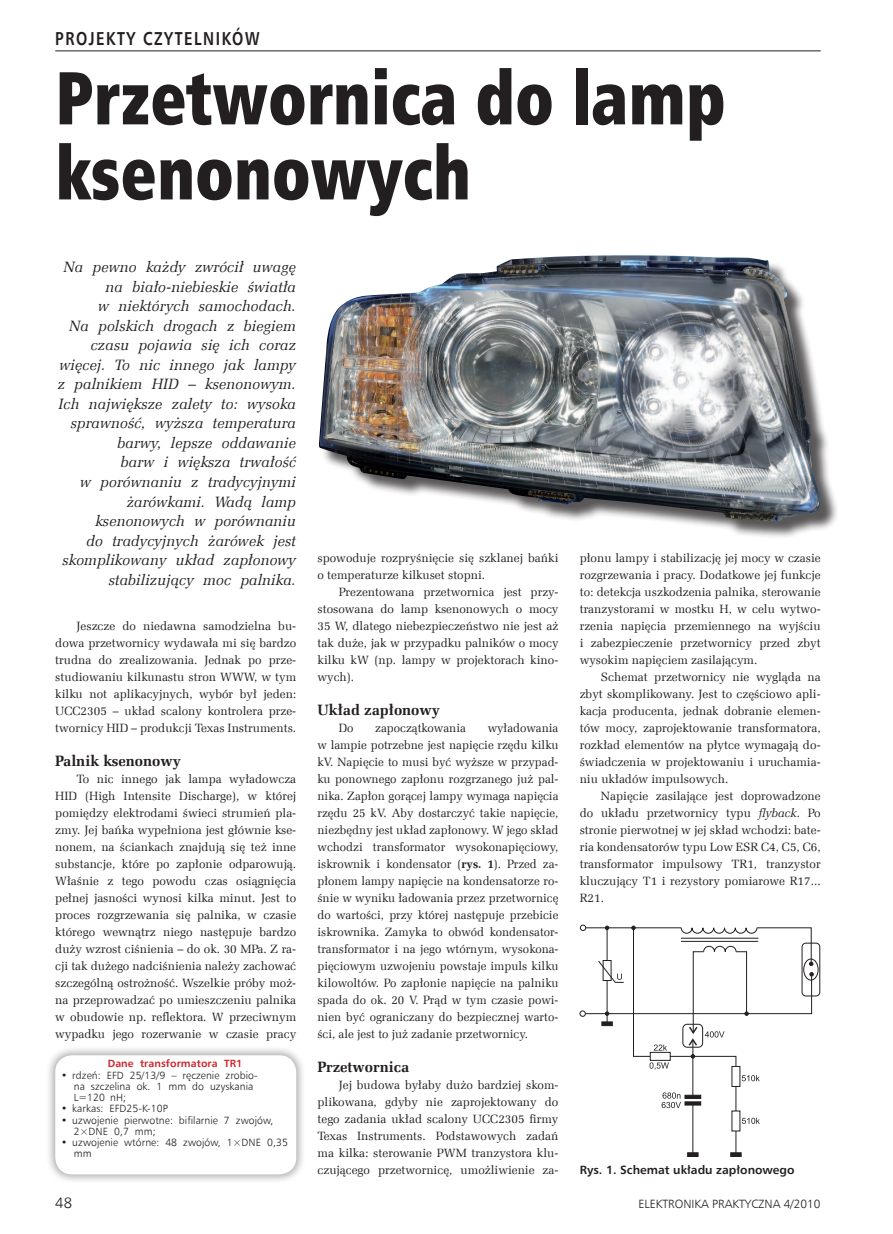
<style>
.page{position:relative;width:893px;height:1234px;background:#fff}
.page>*{position:absolute;margin:0;border:0;box-sizing:border-box;transform-origin:0 0}
.t1{font:75px/75px "Humnst 777 X Blk Cn EU";color:#231f20;scale:.9 1}
.t2{font:700 18.75px "Humnst 777 EU";letter-spacing:.1em;color:#231f20;scale:.8 1}
.t3{font:italic 15px/19.5px "Zapf Ellipt EU";letter-spacing:.005em;color:#231f20;text-align:right}
.t4{font:700 15px "Zapf Ellipt EU";color:#231f20}
.t5{font:15px "Humnst 777 Lt EU";color:#231f20}
.t6{font:12px/17px "Zapf Ellipt EU";color:#231f20;text-align:justify}
.t7{font:700 12px "Humnst 777 EU";color:#231f20}
.t8{font:12px "Humnst 777 Lt EU";color:#231f20}
.t9{font:10.5px/11.2px "Humnst 777 Lt EU";letter-spacing:.005em;color:#231f20}
.t10{font:700 10.5px "Humnst 777 EU";letter-spacing:.005em;color:#d1232a}
.s1{font-weight:700}
.s2{font-style:italic}
</style>
<div class="page">
<hr style="left:55px;top:51px;width:766px;height:1px;background:#231f20">
<div style="left:44px;top:1043px;width:261px;height:139px;background:#231f20;opacity:.35"></div>
<div style="left:55px;top:1054px;width:241px;height:120px;background:#fff;border-radius:17px"></div>
<div style="left:321px;top:257px;width:517px;height:282px;background:#231f20;opacity:.75"></div>
<img style="left:319px;top:255px;width:502px;height:266px">
<svg style="left:661px;top:1080px;width:99px;height:75px"></svg>
<div style="left:732px;top:1066px;width:8px;height:20px;background:#fff"></div>
<div style="left:732px;top:1110px;width:8px;height:20px;background:#fff"></div>
<svg style="left:685px;top:1094px;width:16px;height:4px"></svg>
<svg style="left:685px;top:1101px;width:16px;height:4px"></svg>
<hr style="left:692px;top:1103px;width:1px;height:51px;background:#231f20">
<svg style="left:687px;top:1152px;width:11px;height:4px"></svg>
<svg style="left:730px;top:1152px;width:11px;height:4px"></svg>
<svg style="left:742px;top:1117px;width:18px;height:6px"></svg>
<svg style="left:662px;top:1092px;width:19px;height:15px"></svg>
<svg style="left:580px;top:924px;width:241px;height:156px"></svg>
<h2 class="t2" style="left:55px;top:27px;width:257px">projekty czytelników</h2>
<h1 class="t1" style="left:55px;top:61px;width:746px">Przetwornica do lamp ksenonowych</h1>
<p class="t3" style="left:58px;top:258px;width:240px">Na pewno każdy zwrócił uwagę na biało-niebieskie światła<br>w niektórych samochodach.<br>Na polskich drogach z biegiem czasu pojawia się ich coraz więcej. To nic innego jak lampy z palnikiem HID – ksenonowym.<br>Ich największe zalety to: wysoka sprawność, wyższa temperatura barwy, lepsze oddawanie<br>barw i większa trwałość<br>w porównaniu z tradycyjnymi żarówkami. Wadą lamp ksenonowych w porównaniu<br>do tradycyjnych żarówek jest skomplikowany układ zapłonowy stabilizujący moc palnika.</p>
<p class="t6" style="left:55px;top:617px;width:242px;text-indent:21px">Jeszcze do niedawna samodzielna bu&shy;dowa przetwornicy wydawała mi się bardzo trudna do zrealizowania. Jednak po prze&shy;studiowaniu kilkunastu stron WWW, w tym kilku not aplikacyjnych, wybór był jeden:<br>UCC2305 – układ scalony kontrolera prze&shy;twornicy HID – produkcji Texas Instruments.</p>
<p class="t4" style="left:55px;top:751px;width:127px">Palnik ksenonowy</p>
<p class="t6" style="left:55px;top:770px;width:242px;text-indent:21px">To nic innego jak lampa wyładowcza HID (High Intensite Discharge), w której pomiędzy elektrodami świeci strumień pla&shy;zmy. Jej bańka wypełniona jest głównie kse&shy;nonem, na ściankach znajdują się też inne substancje, które po zapłonie odparowują.<br>Właśnie z tego powodu czas osiągnięcia pełnej jasności wynosi kilka minut. Jest to proces rozgrzewania się palnika, w czasie którego wewnątrz niego następuje bardzo duży wzrost ciśnienia – do ok. 30 MPa. Z ra&shy;cji tak dużego nadciśnienia należy zachować szczególną ostrożność. Wszelkie próby moż&shy;na przeprowadzać po umieszczeniu palnika w obudowie np. reflektora. W przeciwnym wypadku jego rozerwanie w czasie pracy</p>
<p class="t10" style="left:108px;top:1056px;width:136px">Dane transformatora TR1</p>
<p class="t9" style="left:74px;top:1068px;width:185px;text-indent:-13px">• rdzeń: EFD 25/13/9 – ręczenie zrobio&shy;na szczelina ok. 1 mm do uzyskania<br>L=120 nH;</p>
<p class="t9" style="left:61px;top:1102px;width:108px">• karkas: EFD25-K-10P</p>
<p class="t9" style="left:74px;top:1113px;width:201px;text-indent:-13px">• uzwojenie pierwotne: bifilarnie 7 zwojów,<br>2×DNE 0,7 mm;</p>
<p class="t9" style="left:74px;top:1136px;width:216px;text-indent:-13px">• uzwojenie wtórne: 48 zwojów, 1×DNE 0,35 mm</p>
<p class="t6" style="left:317px;top:549px;width:242px">spowoduje rozpryśnięcie się szklanej bańki o temperaturze kilkuset stopni.</p>
<p class="t6" style="left:317px;top:583px;width:242px;text-indent:21px">Prezentowana przetwornica jest przy&shy;stosowana do lamp ksenonowych o mocy 35 W, dlatego niebezpieczeństwo nie jest aż tak duże, jak w przypadku palników o mocy kilku kW (np. lampy w projektorach kino&shy;wych).</p>
<p class="t4" style="left:317px;top:700px;width:124px">Układ zapłonowy</p>
<p class="t6" style="left:339px;top:719px;width:16px">Do</p>
<p class="t6" style="left:375px;top:719px;width:92px">zapoczątkowania</p>
<p class="t6" style="left:317px;top:719px;width:242px;text-indent:170px">wyładowania w lampie potrzebne jest napięcie rzędu kilku kV. Napięcie to musi być wyższe w przypad&shy;ku ponownego zapłonu rozgrzanego już pal&shy;nika. Zapłon gorącej lampy wymaga napięcia rzędu 25 kV. Aby dostarczyć takie napięcie, niezbędny jest układ zapłonowy. W jego skład wchodzi transformator wysokonapięciowy, iskrownik i kondensator (<span class="s1">rys. 1</span>). Przed za&shy;płonem lampy napięcie na kondensatorze ro&shy;śnie w wyniku ładowania przez przetwornicę do wartości, przy której następuje przebicie iskrownika. Zamyka to obwód kondensator&shy;transformator i na jego wtórnym, wysokona&shy;pięciowym uzwojeniu powstaje impuls kilku kilowoltów. Po zapłonie napięcie na palniku spada do ok. 20 V. Prąd w tym czasie powi&shy;nien być ograniczany do bezpiecznej warto&shy;ści, ale jest to już zadanie przetwornicy.</p>
<p class="t4" style="left:317px;top:1057px;width:93px">Przetwornica</p>
<p class="t6" style="left:317px;top:1076px;width:242px;text-indent:21px">Jej budowa byłaby dużo bardziej skom&shy;plikowana, gdyby nie zaprojektowany do tego zadania układ scalony UCC2305 firmy Texas Instruments. Podstawowych zadań ma kilka: sterowanie PWM tranzystora klu&shy;czującego przetwornicę, umożliwienie za-</p>
<p class="t6" style="left:580px;top:549px;width:242px">płonu lampy i stabilizację jej mocy w czasie rozgrzewania i pracy. Dodatkowe jej funkcje to: detekcja uszkodzenia palnika, sterowanie tranzystorami w mostku H, w celu wytwo&shy;rzenia napięcia przemiennego na wyjściu i zabezpieczenie przetwornicy przed zbyt wysokim napięciem zasilającym.</p>
<p class="t6" style="left:580px;top:668px;width:242px;text-indent:21px">Schemat przetwornicy nie wygląda na zbyt skomplikowany. Jest to częściowo apli&shy;kacja producenta, jednak dobranie elemen&shy;tów mocy, zaprojektowanie transformatora, rozkład elementów na płytce wymagają do&shy;świadczenia w projektowaniu i uruchamia&shy;niu układów impulsowych.</p>
<p class="t6" style="left:580px;top:787px;width:242px;text-indent:21px">Napięcie zasilające jest doprowadzone do układu przetwornicy typu <span class="s2">flyback</span>. Po stronie pierwotnej w jej skład wchodzi: bate&shy;ria kondensatorów typu Low ESR C4, C5, C6, transformator impulsowy TR1, tranzystor kluczujący T1 i rezystory pomiarowe R17...<br>R21.</p>
<p class="t7" style="left:580px;top:1162px;width:216px">Rys. 1. Schemat układu zapłonowego</p>
<p class="t5" style="left:55px;top:1193px;width:18px">48</p>
<p class="t8" style="left:638px;top:1196px;width:184px">ELEKTRONIKA PRAKTYCZNA 4/2010</p>
</div>
